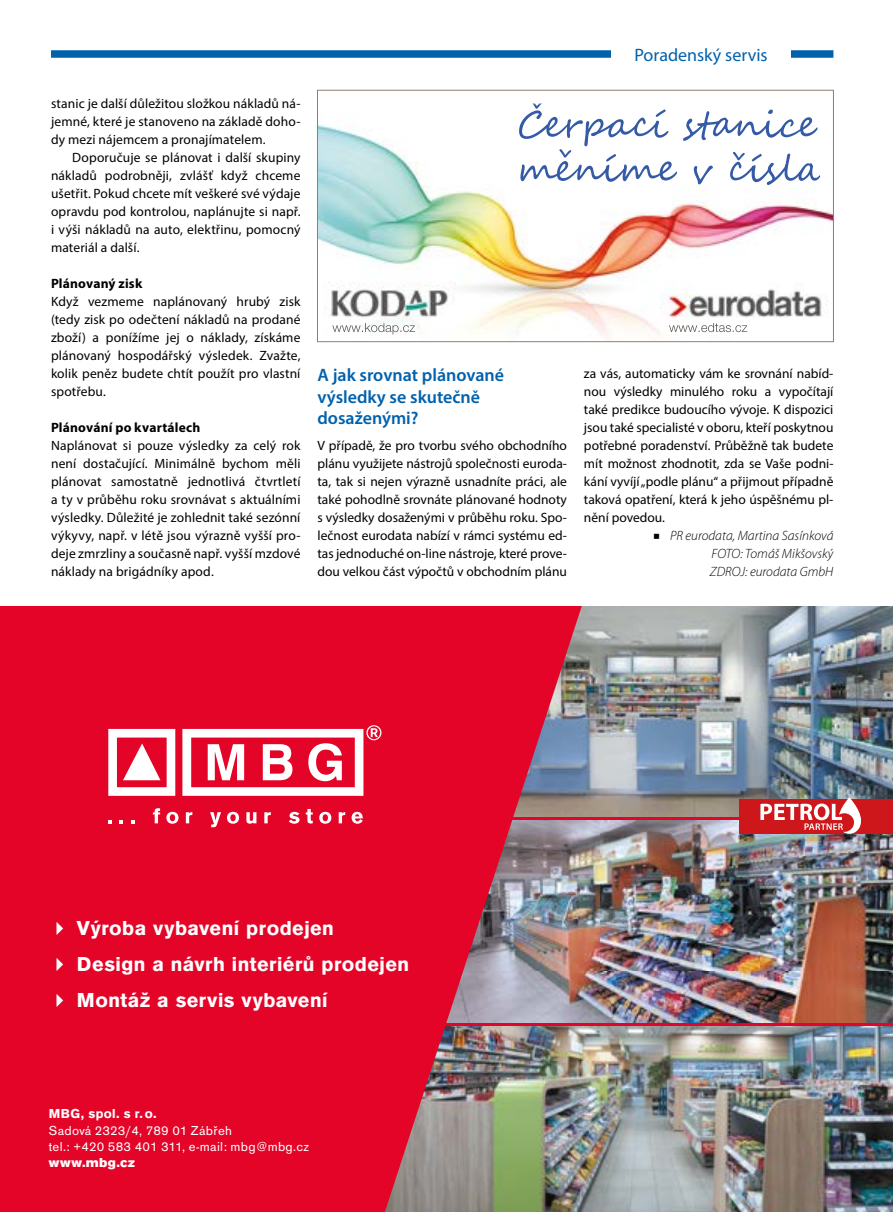
<style>
.page{position:relative;width:893px;height:1212px;background:#fff}
.page>*{position:absolute;margin:0;border:0;box-sizing:border-box;transform-origin:0 0}
.t1{font:700 21px "Accius TCE";letter-spacing:.02em;color:#fff}
.t2{font:600 18px/21.6px "Myriad Pro";color:#0061ad}
.t3{font:18px "Myriad Pro";color:#0061ad}
.t4{font:13.5px/18px "Myriad Pro";letter-spacing:.005em;color:#000;text-align:justify}
.t5{font:italic 300 13.5px/18px "Myriad Pro";color:#000;text-align:justify}
.t6{font:13.5px/16.2px "Accius TCE";letter-spacing:.02em;color:#fff}
.t7{font:700 13.5px "Myriad Pro";letter-spacing:.015em;color:#000}
.t8{font:700 13.5px "Accius TCE";letter-spacing:.025em;color:#fff}
.t9{font:13.5px "Accius TCE Ult";letter-spacing:.035em;color:#fff}
</style>
<div class="page">
<div style="left:51px;top:50px;width:782px;height:8px;background:#0061ad"></div>
<div style="left:611px;top:40px;width:180px;height:28px;background:#fff"></div>
<img style="left:582px;top:606px;width:311px;height:210px">
<img style="left:582px;top:821px;width:311px;height:201px">
<img style="left:582px;top:1027px;width:311px;height:185px">
<svg style="left:0;top:606px;width:582px;height:606px;background:#d41d39"></svg>
<svg style="left:108px;top:820px;width:4px;height:3px"></svg>
<svg style="left:153px;top:808px;width:7px;height:15px"></svg>
<svg style="left:166px;top:812px;width:12px;height:12px"></svg>
<svg style="left:186px;top:812px;width:6px;height:11px"></svg>
<svg style="left:210px;top:812px;width:11px;height:15px"></svg>
<svg style="left:227px;top:812px;width:12px;height:12px"></svg>
<svg style="left:246px;top:812px;width:10px;height:12px"></svg>
<svg style="left:264px;top:812px;width:7px;height:11px"></svg>
<svg style="left:289px;top:812px;width:11px;height:12px"></svg>
<svg style="left:306px;top:809px;width:7px;height:14px"></svg>
<svg style="left:319px;top:812px;width:12px;height:12px"></svg>
<svg style="left:339px;top:812px;width:6px;height:11px"></svg>
<svg style="left:352px;top:812px;width:11px;height:12px"></svg>
<svg style="left:108px;top:725px;width:273px;height:71px"></svg>
<div style="left:739px;top:799px;width:154px;height:34px;background:#cd171a"></div>
<svg style="left:760px;top:797px;width:103px;height:37px"></svg>
<img style="left:319px;top:103px;width:513px;height:234px">
<div style="left:317px;top:90px;width:517px;height:252px;border:1px solid #8e806e"></div>
<p class="t4" style="left:51px;top:94px;width:251px">stanic je další důležitou složkou nákladů ná&shy;jemné, které je stanoveno na základě doho&shy;dy mezi nájemcem a pronajímatelem.</p>
<p class="t4" style="left:51px;top:148px;width:251px;text-indent:21px">Doporučuje se plánovat i další skupiny nákladů podrobněji, zvlášť když chceme ušetřit. Pokud chcete mít veškeré své výdaje opravdu pod kontrolou, naplánujte si např. i výši nákladů na auto, elektřinu, pomocný materiál a další.</p>
<p class="t7" style="left:51px;top:275px;width:93px">Plánovaný zisk</p>
<p class="t4" style="left:51px;top:292px;width:251px">Když vezmeme naplánovaný hrubý zisk (tedy zisk po odečtení nákladů na prodané zboží) a ponížíme jej o náklady, získáme plánovaný hospodářský výsledek. Zvažte, kolik peněz budete chtít použít pro vlastní spotřebu.</p>
<p class="t7" style="left:51px;top:419px;width:151px">Plánování po kvartálech</p>
<p class="t4" style="left:51px;top:436px;width:251px">Naplánovat si pouze výsledky za celý rok není dostačující. Minimálně bychom měli plánovat samostatně jednotlivá čtvrtletí a ty v průběhu roku srovnávat s aktuálními výsledky. Důležité je zohlednit také sezónní výkyvy, např. v létě jsou výrazně vyšší pro&shy;deje zmrzliny a současně např. vyšší mzdové náklady na brigádníky apod.</p>
<h2 class="t3" style="left:634px;top:44px;width:135px">Poradenský servis</h2>
<h2 class="t2" style="left:317px;top:364px;width:188px">A jak srovnat plánované výsledky se skutečně dosaženými?</h2>
<p class="t4" style="left:317px;top:436px;width:251px">V případě, že pro tvorbu svého obchodního plánu využijete nástrojů společnosti euroda&shy;ta, tak si nejen výrazně usnadníte práci, ale také pohodlně srovnáte plánované hodnoty s výsledky dosaženými v průběhu roku. Spo&shy;lečnost eurodata nabízí v rámci systému ed&shy;tas jednoduché on-line nástroje, které prove&shy;dou velkou část výpočtů v obchodním plánu</p>
<p class="t4" style="left:584px;top:364px;width:251px">za vás, automaticky vám ke srovnání nabíd&shy;nou výsledky minulého roku a vypočítají také predikce budoucího vývoje. K dispozici jsou také specialisté v oboru, kteří poskytnou potřebné poradenství. Průběžně tak budete mít možnost zhodnotit, zda se Vaše podni&shy;kání vyvíjí „podle plánu“ a přijmout případně taková opatření, která k jeho úspěšnému pl&shy;nění povedou.</p>
<p class="t5" style="left:710px;top:527px;width:125px;text-indent:-40px">PR eurodata, Martina Sasínková FOTO: Tomáš Mikšovský ZDROJ: eurodata GmbH</p>
<h1 class="t1" style="left:49px;top:916px;width:286px">✔ Výroba vybavení prodejen</h1>
<h1 class="t1" style="left:49px;top:952px;width:362px">✔ Design a návrh interiérů prodejen</h1>
<h1 class="t1" style="left:49px;top:988px;width:280px">✔ Montáž a servis vybavení</h1>
<p class="t8" style="left:49px;top:1106px;width:109px">MBG, spol. s r. o.</p>
<p class="t6" style="left:49px;top:1122px;width:261px">Sadová 2323/4, 789 01 Zábřeh<br>tel.: +420 583 401 311, e-mail: mbg@mbg.cz</p>
<p class="t9" style="left:49px;top:1154px;width:88px">www.mbg.cz</p>
</div>
